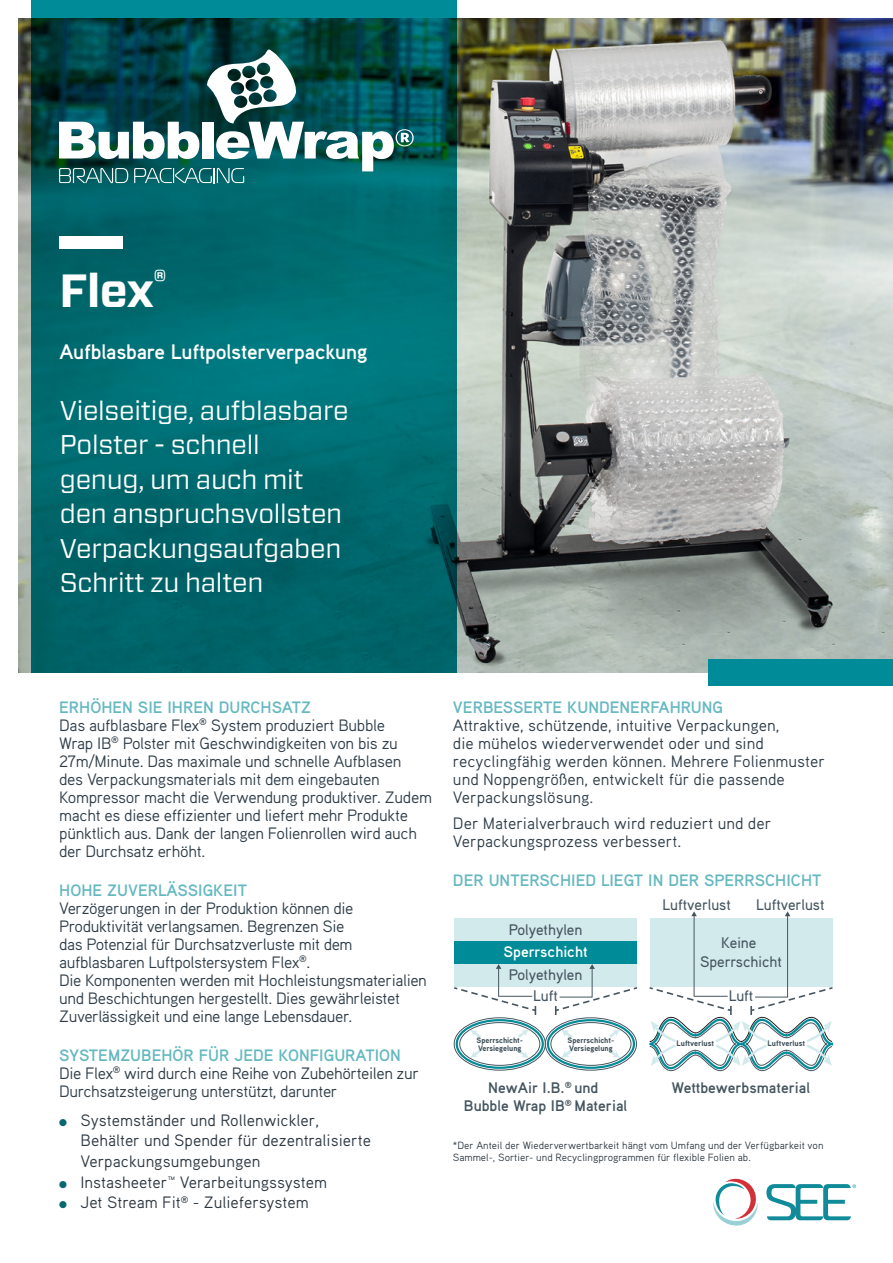
<style>
.page{position:relative;width:893px;height:1263px;background:#fff}
.page>*{position:absolute;margin:0;border:0;box-sizing:border-box;transform-origin:0 0}
.Product_Title{font:700 46.5px "Forza";color:#fff}
.Cover_Strap_Line{font:27px/34.5px "Forza";letter-spacing:-.01em;color:#fff}
.Product_Description{font:700 21px "Aaux Pro OT";letter-spacing:-.01em;color:#fff}
.Body_Copy_-_Grey{font:16.5px/18px "Aaux Pro OT";letter-spacing:-.02em;color:#2e3d48}
.Body_Copy_-_Grey-2{font:16.5px/18px "Aaux Pro OT";color:#2e3d48}
.List_-_Grey{font:16.5px/20.5px "Aaux Pro OT";color:#2c3741}
.Body_Sub-heading{font:700 16.5px "Aaux Pro OT";color:#65b8c0}
.t1{font:500 15.3px/21.3px "Aaux Pro OT";color:#45555f;text-align:center}
.t2{font:700 15.3px/18.5px "Aaux Pro OT";color:#45555f;text-align:center}
.t3{font:700 15.3px "Aaux Pro OT";color:#fff}
.t4{font:10.5px/12.6px "Aaux Pro OT";color:#2c3741}
.t5{font:900 7.95px/7.9px "Aaux Pro OT";color:#45555f}
.s1{color:#096772}
</style>
<div class="page">
<img style="left:18px;top:19px;width:875px;height:654px">
<svg style="left:32px;top:0;width:425px;height:673px;background:#00676c"></svg>
<div style="left:708px;top:659px;width:185px;height:27px;background:#008b98"></div>
<div style="left:59px;top:236px;width:64px;height:12px;background:#fff"></div>
<div style="left:454px;top:918px;width:183px;height:23px;background:#d3eaed"></div>
<div style="left:454px;top:941px;width:183px;height:23px;background:#008b98"></div>
<div style="left:454px;top:964px;width:183px;height:23px;background:#d3eaed"></div>
<svg style="left:454px;top:964px;width:83px;height:51px"></svg>
<svg style="left:555px;top:964px;width:83px;height:51px"></svg>
<hr style="left:499px;top:996px;width:33px;height:1px;background:#45555f">
<div style="left:456px;top:1019px;width:88px;height:50px;border:2px solid #008b98;border-radius:50%"></div>
<div style="left:454px;top:1017px;width:92px;height:53px;border:1px solid #45555f;border-radius:50%"></div>
<div style="left:459px;top:1022px;width:81px;height:44px;border:1px solid #45555f;border-radius:50%"></div>
<svg style="left:518px;top:1029px;width:11px;height:9px"></svg>
<svg style="left:470px;top:1030px;width:11px;height:8px"></svg>
<svg style="left:518px;top:1050px;width:11px;height:8px"></svg>
<svg style="left:470px;top:1049px;width:11px;height:9px"></svg>
<div style="left:547px;top:1019px;width:88px;height:50px;border:2px solid #008b98;border-radius:50%"></div>
<div style="left:545px;top:1017px;width:92px;height:53px;border:1px solid #45555f;border-radius:50%"></div>
<div style="left:551px;top:1022px;width:80px;height:44px;border:1px solid #45555f;border-radius:50%"></div>
<svg style="left:649px;top:911px;width:185px;height:161px"></svg>
<img style="left:762px;top:1034px;width:48px;height:19px">
<svg style="left:609px;top:1029px;width:11px;height:9px"></svg>
<svg style="left:561px;top:1030px;width:11px;height:8px"></svg>
<svg style="left:609px;top:1050px;width:11px;height:8px"></svg>
<svg style="left:561px;top:1049px;width:11px;height:9px"></svg>
<svg style="left:59px;top:50px;width:355px;height:133px"></svg>
<svg style="left:713px;top:1178px;width:45px;height:48px"></svg>
<svg style="left:766px;top:1184px;width:90px;height:36px"></svg>
<p class="Product_Title" style="left:60px;top:259px;width:109px">Flex<sup>®</sup></p>
<p class="Product_Description" style="left:60px;top:339px;width:310px">Aufblasbare Luftpolsterverpackung</p>
<p class="Cover_Strap_Line" style="left:60px;top:393px;width:290px">Vielseitige, aufblasbare<br>Polster - schnell genug, um auch mit den anspruchsvollsten<br>Verpackungsaufgaben<br>Schritt zu halten</p>
<p class="Body_Sub-heading" style="left:59px;top:696px;width:253px">ERHÖHEN SIE IHREN DURCHSATZ</p>
<p class="Body_Copy_-_Grey" style="left:59px;top:716px;width:374px">Das aufblasbare Flex<sup>®</sup> System produziert Bubble<br>Wrap IB<sup>®</sup> Polster mit Geschwindigkeiten von bis zu 27m/Minute. Das maximale und schnelle Aufblasen<br>des Verpackungsmaterials mit dem eingebauten Kompressor macht die Verwendung produktiver. Zudem macht es diese effizienter und liefert mehr Produkte pünktlich aus. Dank der langen Folienrollen wird auch der Durchsatz erhöht.</p>
<p class="Body_Sub-heading" style="left:59px;top:879px;width:189px">HOHE ZUVERLÄSSIGKEIT</p>
<p class="Body_Copy_-_Grey" style="left:59px;top:899px;width:369px">Verzögerungen in der Produktion können die Produktivität verlangsamen. Begrenzen Sie<br>das Potenzial für Durchsatzverluste mit dem aufblasbaren Luftpolstersystem Flex<sup>®</sup>.<br>Die Komponenten werden mit Hochleistungsmaterialien und Beschichtungen hergestellt. Dies gewährleistet Zuverlässigkeit und eine lange Lebensdauer.</p>
<p class="Body_Sub-heading" style="left:59px;top:1044px;width:343px">SYSTEMZUBEHÖR FÜR JEDE KONFIGURATION</p>
<p class="Body_Copy_-_Grey" style="left:59px;top:1064px;width:361px">Die Flex<sup>®</sup> wird durch eine Reihe von Zubehörteilen zur<br>Durchsatzsteigerung unterstützt, darunter</p>
<p class="List_-_Grey" style="left:81px;top:1109px;width:292px;text-indent:-21px"><span class="s1">●</span> Systemständer und Rollenwickler,<br>Behälter und Spender für dezentralisierte<br>Verpackungsumgebungen</p>
<p class="List_-_Grey" style="left:59px;top:1171px;width:269px"><span class="s1">●</span> Instasheeter™ Verarbeitungssystem</p>
<p class="List_-_Grey" style="left:59px;top:1191px;width:251px"><span class="s1">●</span> Jet Stream Fit<sup>®</sup> - Zuliefersystem</p>
<p class="Body_Sub-heading" style="left:453px;top:696px;width:272px">VERBESSERTE KUNDENERFAHRUNG</p>
<p class="Body_Copy_-_Grey-2" style="left:453px;top:716px;width:374px">Attraktive, schützende, intuitive Verpackungen,<br>die mühelos wiederverwendet oder und sind recyclingfähig werden können. Mehrere Folienmuster und Noppengrößen, entwickelt für die passende Verpackungslösung.</p>
<p class="Body_Copy_-_Grey-2" style="left:453px;top:814px;width:320px">Der Materialverbrauch wird reduziert und der<br>Verpackungsprozess verbessert.</p>
<p class="Body_Sub-heading" style="left:453px;top:870px;width:370px">DER UNTERSCHIED LIEGT IN DER SPERRSCHICHT</p>
<p class="t1" style="left:509px;top:918px;width:75px">Polyethylen</p>
<p class="t1" style="left:509px;top:964px;width:75px">Polyethylen<br>Luft</p>
<p class="t1" style="left:663px;top:893px;width:70px">Luftverlust</p>
<p class="t1" style="left:756px;top:893px;width:70px">Luftverlust</p>
<p class="t3" style="left:503px;top:942px;width:86px">Sperrschicht</p>
<p class="t1" style="left:700px;top:933px;width:84px;line-height:18.5px">Keine<br>Sperrschicht</p>
<p class="t1" style="left:729px;top:985px;width:26px">Luft</p>
<p class="t5" style="left:476px;top:1036px;width:48px">Sperrschicht-<br>Versiegelung</p>
<p class="t5" style="left:568px;top:1036px;width:48px">Sperrschicht-<br>Versiegelung</p>
<p class="t2" style="left:464px;top:1078px;width:165px">NewAir I.B.<sup>®</sup> und<br>Bubble Wrap IB<sup>®</sup> Material</p>
<p class="t5" style="left:676px;top:1039px;width:39px">Luftverlust</p>
<p class="t5" style="left:767px;top:1039px;width:39px">Luftverlust</p>
<p class="t2" style="left:672px;top:1078px;width:140px">Wettbewerbsmaterial</p>
<p class="t4" style="left:453px;top:1138px;width:372px">*Der Anteil der Wiederverwertbarkeit hängt vom Umfang und der Verfügbarkeit von<br>Sammel-, Sortier- und Recyclingprogrammen für flexible Folien ab.</p>
</div>
